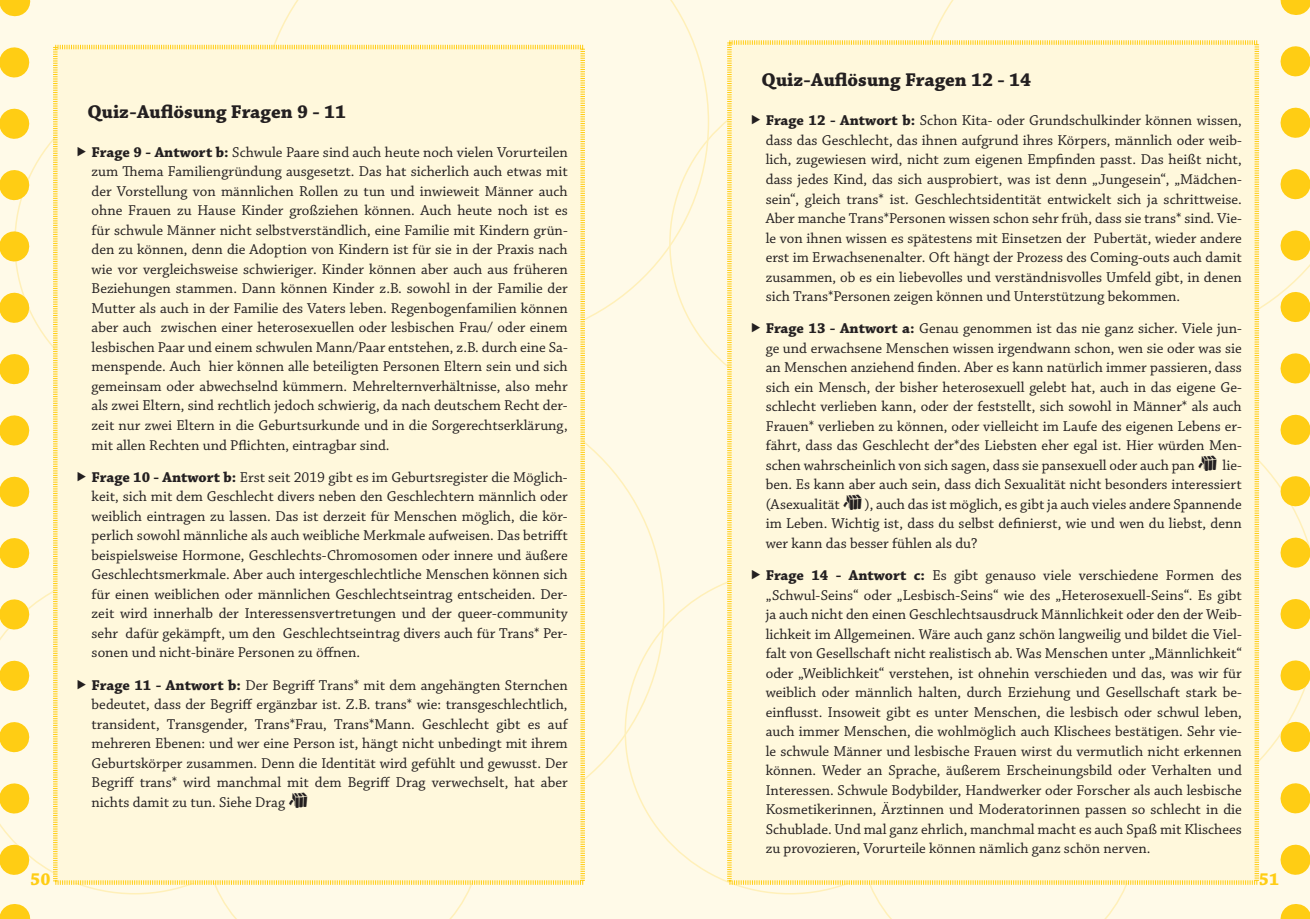
<style>
.page{position:relative;width:1310px;height:919px;background:#fff}
.page>*{position:absolute;margin:0;border:0;box-sizing:border-box;transform-origin:0 0}
.t1{font:700 19.5px "Chaparral Pro";color:#231f20}
.t2{font:700 18px "Chaparral Pro";color:#ffcd14}
.t3{font:15px/19.5px "Chaparral Pro";color:#231f20;text-align:justify}
.s1{font-weight:700}
.s2{font-family:"Bookdings";font-size:21px}
</style>
<div class="page">
<div style="left:655px;top:0;width:655px;height:918px;background:#fffae8"></div>
<div style="left:0;top:0;width:655px;height:918px;background:#fffae8"></div>
<svg style="left:274px;top:0;width:435px;height:343px"></svg>
<svg style="left:931px;top:0;width:379px;height:309px"></svg>
<svg style="left:1280px;top:61px;width:30px;height:814px"></svg>
<svg style="left:1295px;top:0;width:1px;height:15px"></svg>
<svg style="left:1295px;top:904px;width:1px;height:14px"></svg>
<svg style="left:0;top:62px;width:29px;height:813px"></svg>
<svg style="left:14px;top:0;width:1px;height:16px"></svg>
<svg style="left:14px;top:904px;width:1px;height:14px"></svg>
<div style="left:52px;top:44px;width:534px;height:841px;background:#fff8dc"></div>
<div style="left:726px;top:39px;width:534px;height:846px;background:#fff8dc"></div>
<svg style="left:78px;top:146px;width:8px;height:10px"></svg>
<svg style="left:78px;top:471px;width:8px;height:10px"></svg>
<svg style="left:78px;top:679px;width:8px;height:10px"></svg>
<svg style="left:752px;top:115px;width:8px;height:10px"></svg>
<svg style="left:752px;top:323px;width:8px;height:9px"></svg>
<svg style="left:752px;top:570px;width:8px;height:9px"></svg>
<h1 class="t1" style="left:87px;top:100px;width:260px">Quiz-Auflösung Fragen 9 - 11</h1>
<p class="t3" style="left:92px;top:143px;width:478px"><span class="s1">Frage 9 - Antwort b:</span> Schwule Paare sind auch heute noch vielen Vorurteilen zum Thema Familiengründung ausgesetzt. Das hat sicherlich auch etwas mit der Vorstellung von männlichen Rollen zu tun und inwieweit Männer auch ohne Frauen zu Hause Kinder großziehen können. Auch heute noch ist es für schwule Männer nicht selbstverständlich, eine Familie mit Kindern grün&shy;den zu können, denn die Adoption von Kindern ist für sie in der Praxis nach wie vor vergleichsweise schwieriger. Kinder können aber auch aus früheren Beziehungen stammen. Dann können Kinder z.B. sowohl in der Familie der Mutter als auch in der Familie des Vaters leben. Regenbogenfamilien können aber auch zwischen einer heterosexuellen oder lesbischen Frau/ oder einem lesbischen Paar und einem schwulen Mann/Paar entstehen, z.B. durch eine Sa&shy;menspende. Auch hier können alle beteiligten Personen Eltern sein und sich gemeinsam oder abwechselnd kümmern. Mehrelternverhältnisse, also mehr als zwei Eltern, sind rechtlich jedoch schwierig, da nach deutschem Recht der&shy;zeit nur zwei Eltern in die Geburtsurkunde und in die Sorgerechtserklärung, mit allen Rechten und Pflichten, eintragbar sind.</p>
<p class="t3" style="left:92px;top:468px;width:478px"><span class="s1">Frage 10 - Antwort b:</span> Erst seit 2019 gibt es im Geburtsregister die Möglich&shy;keit, sich mit dem Geschlecht divers neben den Geschlechtern männlich oder weiblich eintragen zu lassen. Das ist derzeit für Menschen möglich, die kör&shy;perlich sowohl männliche als auch weibliche Merkmale aufweisen. Das betrifft beispielsweise Hormone, Geschlechts-Chromosomen oder innere und äußere Geschlechtsmerkmale. Aber auch intergeschlechtliche Menschen können sich für einen weiblichen oder männlichen Geschlechtseintrag entscheiden. Der&shy;zeit wird innerhalb der Interessensvertretungen und der queer-community sehr dafür gekämpft, um den Geschlechtseintrag divers auch für Trans* Per&shy;sonen und nicht-binäre Personen zu öffnen.</p>
<p class="t3" style="left:92px;top:675px;width:478px"><span class="s1">Frage 11 - Antwort b:</span> Der Begriff Trans* mit dem angehängten Sternchen bedeutet, dass der Begriff ergänzbar ist. Z.B. trans* wie: transgeschlechtlich, transident, Transgender, Trans*Frau, Trans*Mann. Geschlecht gibt es auf mehreren Ebenen: und wer eine Person ist, hängt nicht unbedingt mit ihrem Geburtskörper zusammen. Denn die Identität wird gefühlt und gewusst. Der Begriff trans* wird manchmal mit dem Begriff Drag verwechselt, hat aber nichts damit zu tun. Siehe Drag <span class="s2">$</span></p>
<h1 class="t1" style="left:761px;top:68px;width:271px">Quiz-Auflösung Fragen 12 - 14</h1>
<p class="t3" style="left:765px;top:111px;width:478px"><span class="s1">Frage 12 - Antwort b:</span> Schon Kita- oder Grundschulkinder können wissen, dass das Geschlecht, das ihnen aufgrund ihres Körpers, männlich oder weib&shy;lich, zugewiesen wird, nicht zum eigenen Empfinden passt. Das heißt nicht, dass jedes Kind, das sich ausprobiert, was ist denn „Jungesein“, „Mädchen&shy;sein“, gleich trans* ist. Geschlechtsidentität entwickelt sich ja schrittweise.<br>Aber manche Trans*Personen wissen schon sehr früh, dass sie trans* sind. Vie&shy;le von ihnen wissen es spätestens mit Einsetzen der Pubertät, wieder andere erst im Erwachsenenalter. Oft hängt der Prozess des Coming-outs auch damit zusammen, ob es ein liebevolles und verständnisvolles Umfeld gibt, in denen sich Trans*Personen zeigen können und Unterstützung bekommen.</p>
<p class="t3" style="left:765px;top:319px;width:478px"><span class="s1">Frage 13 - Antwort a:</span> Genau genommen ist das nie ganz sicher. Viele jun&shy;ge und erwachsene Menschen wissen irgendwann schon, wen sie oder was sie an Menschen anziehend finden. Aber es kann natürlich immer passieren, dass sich ein Mensch, der bisher heterosexuell gelebt hat, auch in das eigene Ge&shy;schlecht verlieben kann, oder der feststellt, sich sowohl in Männer* als auch Frauen* verlieben zu können, oder vielleicht im Laufe des eigenen Lebens er&shy;fährt, dass das Geschlecht der*des Liebsten eher egal ist. Hier würden Men&shy;schen wahrscheinlich von sich sagen, dass sie pansexuell oder auch pan <span class="s2">$</span> lie&shy;ben. Es kann aber auch sein, dass dich Sexualität nicht besonders interessiert (Asexualität <span class="s2">$</span>), auch das ist möglich, es gibt ja auch vieles andere Spannende im Leben. Wichtig ist, dass du selbst definierst, wie und wen du liebst, denn wer kann das besser fühlen als du?</p>
<p class="t3" style="left:765px;top:566px;width:478px"><span class="s1">Frage 14 - Antwort c:</span> Es gibt genauso viele verschiedene Formen des „Schwul-Seins“ oder „Lesbisch-Seins“ wie des „Heterosexuell-Seins“. Es gibt ja auch nicht den einen Geschlechtsausdruck Männlichkeit oder den der Weib&shy;lichkeit im Allgemeinen. Wäre auch ganz schön langweilig und bildet die Viel&shy;falt von Gesellschaft nicht realistisch ab. Was Menschen unter „Männlichkeit“ oder „Weiblichkeit“ verstehen, ist ohnehin verschieden und das, was wir für weiblich oder männlich halten, durch Erziehung und Gesellschaft stark be&shy;einflusst. Insoweit gibt es unter Menschen, die lesbisch oder schwul leben, auch immer Menschen, die wohlmöglich auch Klischees bestätigen. Sehr vie&shy;le schwule Männer und lesbische Frauen wirst du vermutlich nicht erkennen können. Weder an Sprache, äußerem Erscheinungsbild oder Verhalten und Interessen. Schwule Bodybilder, Handwerker oder Forscher als auch lesbische Kosmetikerinnen, Ärztinnen und Moderatorinnen passen so schlecht in die Schublade. Und mal ganz ehrlich, manchmal macht es auch Spaß mit Klischees zu provozieren, Vorurteile können nämlich ganz schön nerven.</p>
<p class="t2" style="left:30px;top:868px;width:22px">50</p>
<p class="t2" style="left:1259px;top:868px;width:22px">51</p>
</div>
